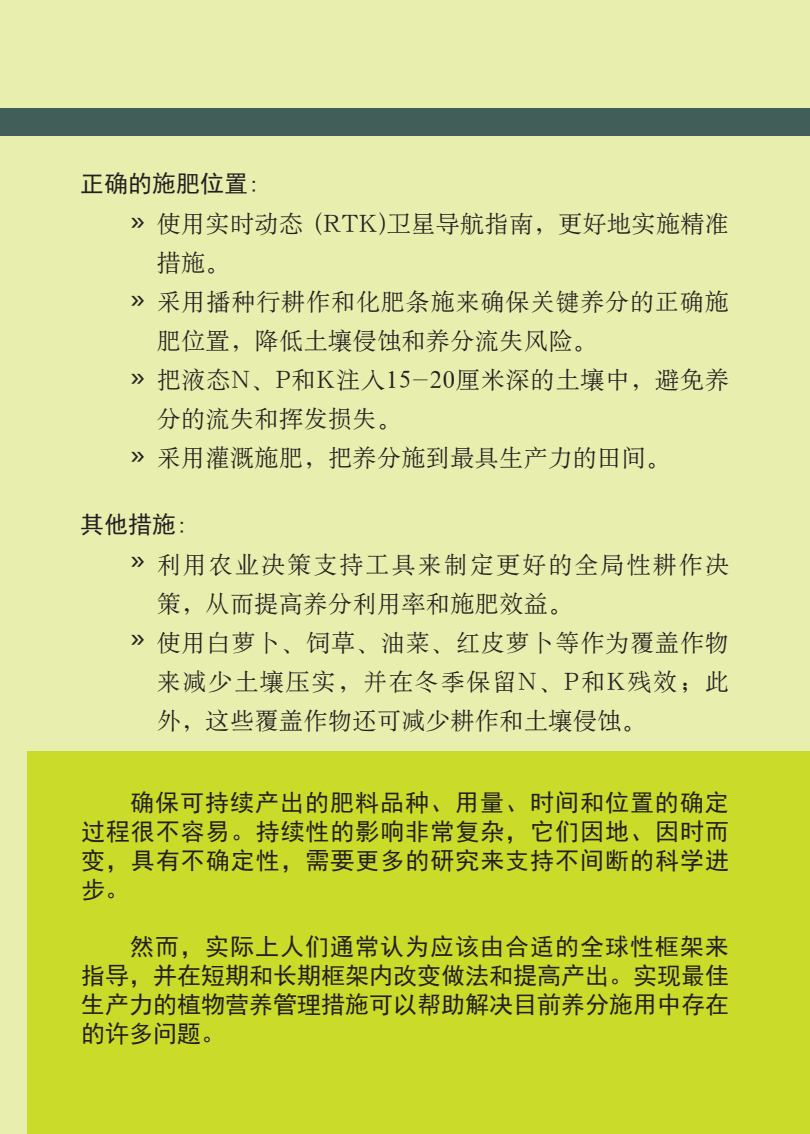
<style>
.page{position:relative;width:810px;height:1134px;background:#e7eeae}
.page>*{position:absolute;margin:0;border:0;box-sizing:border-box;transform-origin:0 0}
.正宋1{font:30px "Gisha";color:#231f20}
.二标{font:24px/28.8px "Sim Hei";color:#231f20;text-align:justify}
.内1{font:24px/39px "H Ya 6 gj";letter-spacing:.02em;color:#231f20}
.内1-2{font:24px/39px "H Ya 6 gj";letter-spacing:.04em;color:#231f20}
.内1-3{font:24px/39px "H Ya 6 gj";letter-spacing:.09em;color:#231f20}
</style>
<div class="page">
<div style="left:0;top:108px;width:810px;height:27px;background:#3e5b57"></div>
<div style="left:27px;top:752px;width:783px;height:382px;background:#cadb2a"></div>
<p class="二标" style="left:80px;top:169px;width:181px">正确的施肥位置:</p>
<p class="内1" style="left:157px;top:204px;width:574px">使用实时动态 (RTK)卫星导航指南，更好地实施精准措施。</p>
<p class="内1-2" style="left:157px;top:282px;width:574px">采用播种行耕作和化肥条施来确保关键养分的正确施肥位置，降低土壤侵蚀和养分流失风险。</p>
<p class="内1-2" style="left:157px;top:360px;width:574px">把液态N、P和K注入15-20厘米深的土壤中，避免养分的流失和挥发损失。</p>
<p class="内1" style="left:157px;top:438px;width:515px">采用灌溉施肥，把养分施到最具生产力的田间。</p>
<p class="正宋1" style="left:130px;top:203px;width:17px">»</p>
<p class="正宋1" style="left:130px;top:281px;width:17px">»</p>
<p class="正宋1" style="left:130px;top:359px;width:17px">»</p>
<p class="正宋1" style="left:130px;top:437px;width:17px">»</p>
<p class="二标" style="left:80px;top:510px;width:109px">其他措施:</p>
<p class="内1-3" style="left:157px;top:545px;width:574px">利用农业决策支持工具来制定更好的全局性耕作决策，从而提高养分利用率和施肥效益。</p>
<p class="内1" style="left:157px;top:623px;width:574px;text-align:justify">使用白萝卜、饲草、油菜、红皮萝卜等作为覆盖作物来减少土壤压实，并在冬季保留N、P和K残效；此外，这些覆盖作物还可减少耕作和土壤侵蚀。</p>
<p class="正宋1" style="left:130px;top:542px;width:17px">»</p>
<p class="正宋1" style="left:130px;top:620px;width:17px">»</p>
<p class="二标" style="left:81px;top:789px;width:650px;text-indent:49px">确保可持续产出的肥料品种、用量、时间和位置的确定过程很不容易。持续性的影响非常复杂，它们因地、因时而变，具有不确定性，需要更多的研究来支持不间断的科学进步。</p>
<p class="二标" style="left:81px;top:933px;width:649px;text-indent:49px">然而，实际上人们通常认为应该由合适的全球性框架来指导，并在短期和长期框架内改变做法和提高产出。实现最佳生产力的植物营养管理措施可以帮助解决目前养分施用中存在的许多问题。</p>
</div>
